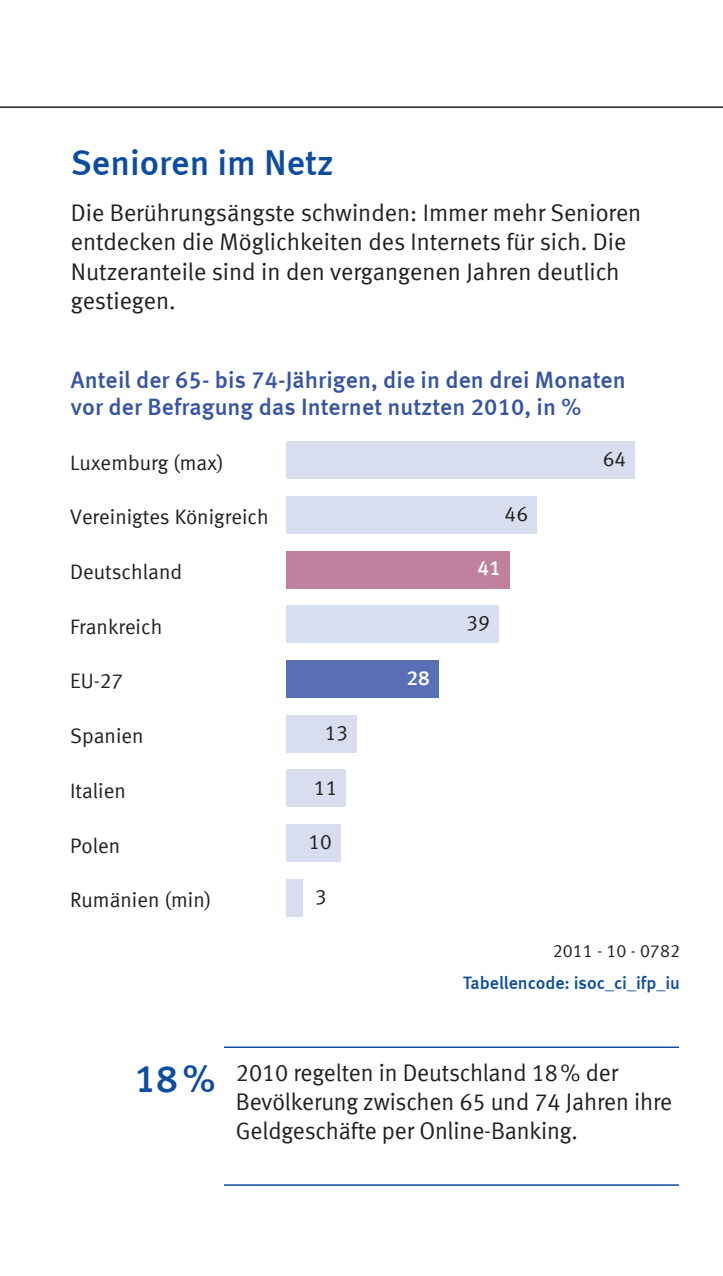
<style>
.page{position:relative;width:723px;height:1276px;background:#fff}
.page>*{position:absolute;margin:0;border:0;box-sizing:border-box;transform-origin:0 0}
.t1{font:36px "Meta Medium LF";color:#0d4da1}
.t2{font:24px/29.1px "Meta Normal LF";letter-spacing:-.005em;color:#231f20}
.t3{font:23.7px/27.3px "Meta Medium LF";color:#3654a4}
.t4{font:21px "Meta Normal LF";color:#231f20}
.t5{font:21px "Meta Medium LF";color:#fff}
.t6{font:18px "Meta Medium LF";color:#0d4da1}
.t7{font:17.7px "Meta Normal LF";letter-spacing:.005em;color:#231f20}
.s1{font-family:"Meta Medium LF";font-size:39px;color:#0d4da1}
</style>
<div class="page">
<hr style="left:224px;top:1046px;width:455px;height:2px;background:#0d4da1">
<hr style="left:224px;top:1184px;width:455px;height:1px;background:#0d4da1">
<div style="left:286px;top:441px;width:348px;height:38px;background:#d8ddef"></div>
<div style="left:286px;top:496px;width:251px;height:38px;background:#d8ddef"></div>
<div style="left:286px;top:605px;width:212px;height:38px;background:#d8ddef"></div>
<div style="left:286px;top:715px;width:71px;height:37px;background:#d8ddef"></div>
<div style="left:286px;top:769px;width:60px;height:38px;background:#d8ddef"></div>
<div style="left:286px;top:824px;width:54px;height:38px;background:#d8ddef"></div>
<div style="left:286px;top:879px;width:16px;height:37px;background:#d8ddef"></div>
<div style="left:286px;top:551px;width:223px;height:38px;background:#c0819f"></div>
<div style="left:286px;top:660px;width:152px;height:38px;background:#596fb5"></div>
<hr style="left:0;top:106px;width:723px;height:2px;background:#231f20">
<h1 class="t1" style="left:71px;top:142px;width:264px">Senioren im Netz</h1>
<p class="t2" style="left:71px;top:198px;width:572px">Die Berührungsängste schwinden: Immer mehr Senioren entdecken die Möglichkeiten des Internets für sich. Die Nutzeranteile sind in den vergangenen Jahren deutlich gestiegen.</p>
<p class="t3" style="left:71px;top:366px;width:556px">Anteil der 65- bis 74-Jährigen, die in den drei Monaten vor der Befragung das Internet nutzten 2010, in %</p>
<p class="t4" style="left:70px;top:450px;width:155px">Luxemburg (max)</p>
<p class="t4" style="left:70px;top:505px;width:200px">Vereinigtes Königreich</p>
<p class="t4" style="left:70px;top:560px;width:113px">Deutschland</p>
<p class="t4" style="left:70px;top:614px;width:94px">Frankreich</p>
<p class="t4" style="left:70px;top:669px;width:55px">EU-27</p>
<p class="t4" style="left:70px;top:723px;width:75px">Spanien</p>
<p class="t4" style="left:70px;top:778px;width:57px">Italien</p>
<p class="t4" style="left:70px;top:833px;width:51px">Polen</p>
<p class="t4" style="left:70px;top:887px;width:143px">Rumänien (min)</p>
<p class="t4" style="left:325px;top:720px;width:25px">13</p>
<p class="t4" style="left:314px;top:775px;width:25px">11</p>
<p class="t4" style="left:308px;top:829px;width:25px">10</p>
<p class="t4" style="left:315px;top:884px;width:13px">3</p>
<p class="t5" style="left:406px;top:665px;width:25px">28</p>
<p class="t4" style="left:505px;top:502px;width:25px">46</p>
<p class="t5" style="left:477px;top:556px;width:25px">41</p>
<p class="t4" style="left:466px;top:611px;width:25px">39</p>
<p class="t4" style="left:603px;top:447px;width:25px">64</p>
<p class="t7" style="left:553px;top:941px;width:129px">2011 - 10 - 0782</p>
<p class="t6" style="left:463px;top:972px;width:218px">Tabellencode: isoc_ci_ifp_iu</p>
<p class="t2" style="left:236px;top:1057px;width:438px;text-indent:-102px"><span class="s1">18%</span> 2010 regelten in Deutschland 18% der<br>Bevölkerung zwischen 65 und 74 Jahren ihre<br>Geldgeschäfte per Online-Banking.</p>
</div>
